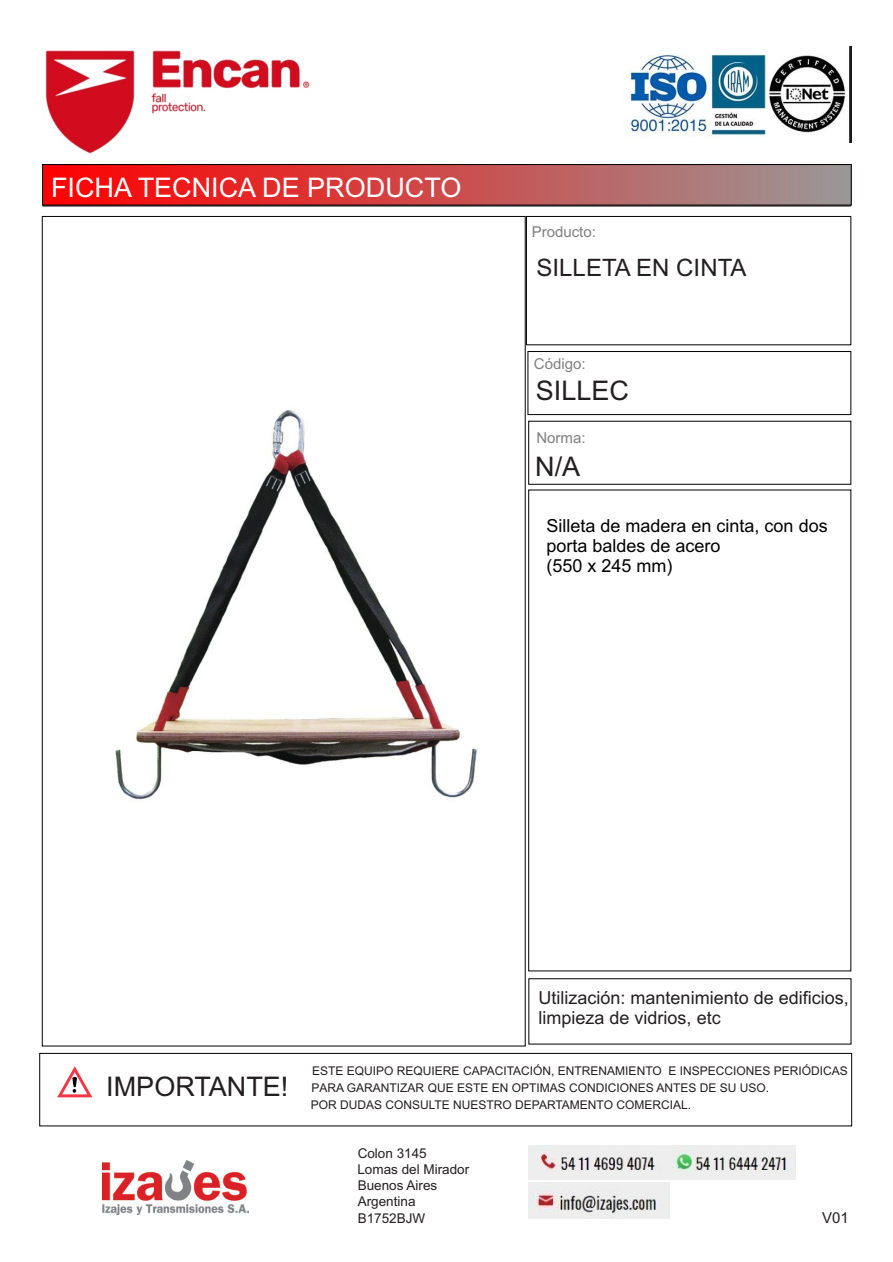
<style>
.page{position:relative;width:893px;height:1262px;background:#fff}
.page>*{position:absolute;margin:0;border:0;box-sizing:border-box;transform-origin:0 0}
.t1{font:27px "Arial";color:#fff}
.t2{font:27px "Arial";color:#231f20}
.t3{font:27px "Arial";color:#241f21}
.t4{font:24px "Arial";color:#231f20}
.t5{font:18px/20.1px "Arial";color:#000}
.t6{font:18px/20.1px "Arial";color:#231f20}
.t7{font:15px "Arial";color:#808080}
.t8{font:15px "Arial";color:#241f21}
.t9{font:13.5px/16.2px "Arial";color:#241f21}
.t10{font:12px/17.7px "Arial";color:#241f21}
</style>
<div class="page">
<div style="left:39px;top:1053px;width:813px;height:73px;border:1px solid #000"></div>
<div style="left:43px;top:164px;width:808px;height:41px;background:linear-gradient(to right,#f00,#9a9898)"></div>
<div style="left:42px;top:164px;width:809px;height:41px;border:1px solid #000"></div>
<hr style="left:43px;top:205px;width:807px;height:1px;background:#241f21">
<div style="left:526px;top:216px;width:325px;height:129px;border:1px solid #000"></div>
<div style="left:527px;top:351px;width:324px;height:64px;border:1px solid #000"></div>
<svg style="left:57px;top:1066px;width:35px;height:31px"></svg>
<div style="left:528px;top:489px;width:323px;height:482px;border:1px solid #000"></div>
<img style="left:629px;top:46px;width:222px;height:96px">
<img style="left:529px;top:1145px;width:266px;height:34px">
<img style="left:528px;top:1182px;width:141px;height:36px">
<img style="left:115px;top:410px;width:362px;height:390px">
<img style="left:45px;top:50px;width:265px;height:104px">
<img style="left:103px;top:1160px;width:145px;height:54px">
<h1 class="t1" style="left:51px;top:177px;width:412px">FICHA TECNICA DE PRODUCTO</h1>
<p class="t7" style="left:531px;top:226px;width:66px">Producto:</p>
<h2 class="t4" style="left:536px;top:258px;width:211px">SILLETA EN CINTA</h2>
<p class="t7" style="left:534px;top:358px;width:53px">Código:</p>
<h1 class="t2" style="left:536px;top:380px;width:95px">SILLEC</h1>
<p class="t7" style="left:536px;top:432px;width:51px">Norma:</p>
<h1 class="t3" style="left:535px;top:456px;width:47px">N/A</h1>
<h3 class="t5" style="left:546px;top:517px;width:283px">Silleta de madera en cinta, con dos porta baldes de acero<br>(550 x 245 mm)</h3>
<h3 class="t6" style="left:538px;top:989px;width:312px">Utilización: mantenimiento de edificios, limpieza de vidrios, etc</h3>
<h1 class="t2" style="left:106px;top:1076px;width:184px">IMPORTANTE!</h1>
<p class="t10" style="left:312px;top:1062px;width:537px">ESTE EQUIPO REQUIERE CAPACITACIÓN, ENTRENAMIENTO E INSPECCIONES PERIÓDICAS</p>
<p class="t10" style="left:311px;top:1079px;width:460px">PARA GARANTIZAR QUE ESTE EN OPTIMAS CONDICIONES ANTES DE SU USO.<br>POR DUDAS CONSULTE NUESTRO DEPARTAMENTO COMERCIAL.</p>
<p class="t9" style="left:357px;top:1146px;width:113px">Colon 3145<br>Lomas del Mirador<br>Buenos Aires<br>Argentina<br>B1752BJW</p>
<p class="t8" style="left:822px;top:1212px;width:28px">V01</p>
</div>
